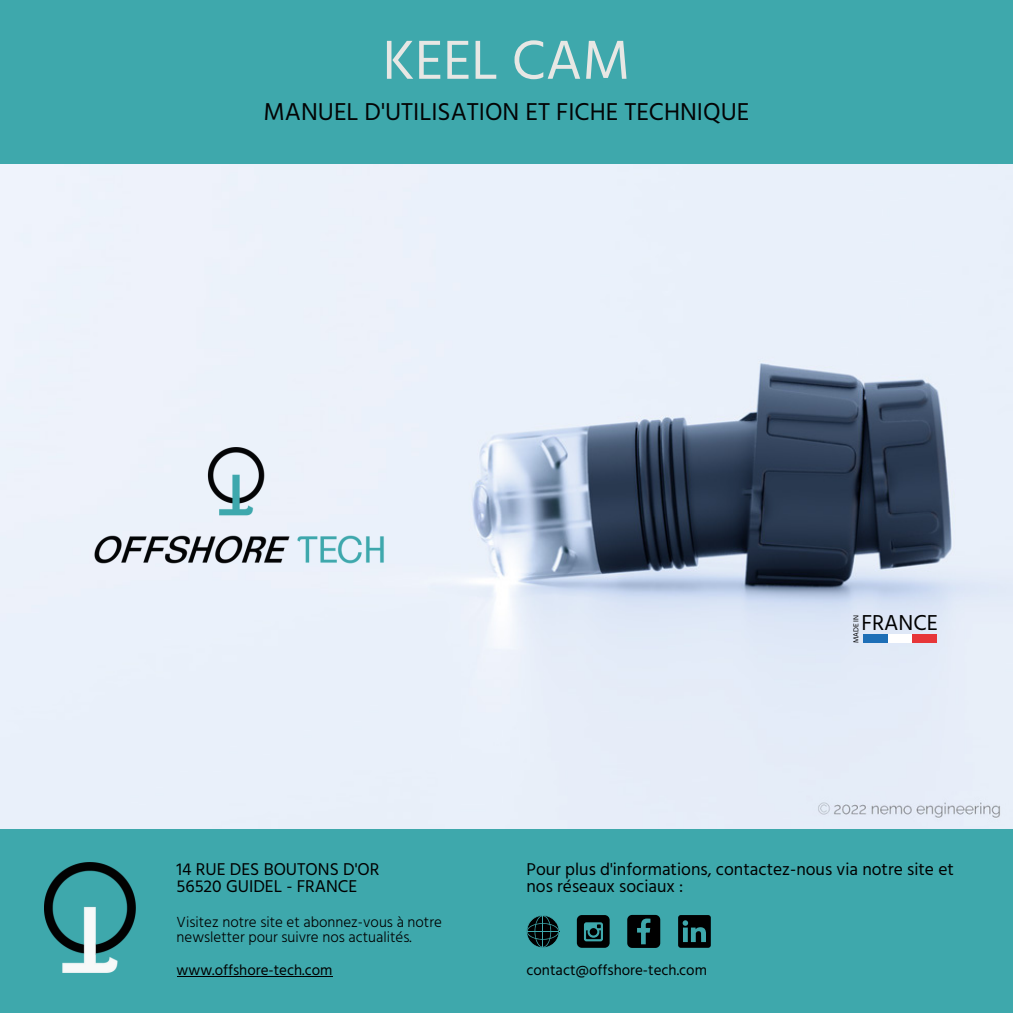
<style>
.page{position:relative;width:1013px;height:1013px;background:#fff}
.page>*{position:absolute;margin:0;border:0;box-sizing:border-box;transform-origin:0 0}
.t1{font:56.25px "Hind Jalandhar";color:#e7e7e4}
.t2{font:25px "Hind Jalandhar";color:#030405}
.t3{font:22.12px "Hind Jalandhar";color:#000}
.t4{font:17.5px/16.9px "Hind Jalandhar";color:#000}
.t5{font:300 15px/15px "Hind Jalandhar";color:#000}
.t6{font:15px "Hind Jalandhar";color:#000}
.t7{font:7.38px "Hind Jalandhar";color:#000}
</style>
<div class="page">
<div style="left:0;top:0;width:1012px;height:1012px;background:#3ea8ac"></div>
<img style="left:0;top:164px;width:1012px;height:664px">
<svg style="left:627px;top:914px;width:33px;height:33px"></svg>
<svg style="left:526px;top:915px;width:33px;height:32px"></svg>
<hr style="left:542px;top:915px;width:1px;height:32px;background:#3ea8ac">
<hr style="left:527px;top:931px;width:31px;height:1px;background:#3ea8ac">
<div style="left:577px;top:915px;width:32px;height:32px;background:#000;border-radius:5px"></div>
<svg style="left:584px;top:922px;width:19px;height:19px"></svg>
<img style="left:93px;top:447px;width:293px;height:123px">
<img style="left:45px;top:862px;width:91px;height:110px">
<img style="left:798px;top:792px;width:210px;height:33px">
<svg style="left:678px;top:915px;width:32px;height:32px"></svg>
<hr style="left:177px;top:976px;width:155px;height:1px;background:#000">
<div style="left:863px;top:634px;width:24px;height:9px;background:#1d6fb7"></div>
<div style="left:887px;top:634px;width:25px;height:9px;background:#fff"></div>
<div style="left:912px;top:634px;width:25px;height:9px;background:#e73639"></div>
<p class="t1" style="left:382px;top:26px;width:249px">KEEL CAM</p>
<p class="t2" style="left:263px;top:96px;width:487px">MANUEL D'UTILISATION ET FICHE TECHNIQUE</p>
<p class="t7" style="left:851px;top:643px;width:30px;rotate:-90deg">MADE IN</p>
<p class="t3" style="left:861px;top:609px;width:78px">FRANCE</p>
<p class="t4" style="left:177px;top:860px;width:204px">14 RUE DES BOUTONS D'OR</p>
<p class="t4" style="left:177px;top:877px;width:182px">56520 GUIDEL - FRANCE</p>
<p class="t5" style="left:177px;top:914px;width:267px">Visitez notre site et abonnez-vous à notre newsletter pour suivre nos actualités.</p>
<p class="t6" style="left:177px;top:961px;width:157px">www.offshore-tech.com</p>
<p class="t4" style="left:526px;top:860px;width:429px">Pour plus d'informations, contactez-nous via notre site et nos réseaux sociaux :</p>
<p class="t6" style="left:526px;top:961px;width:182px">contact@offshore-tech.com</p>
</div>
